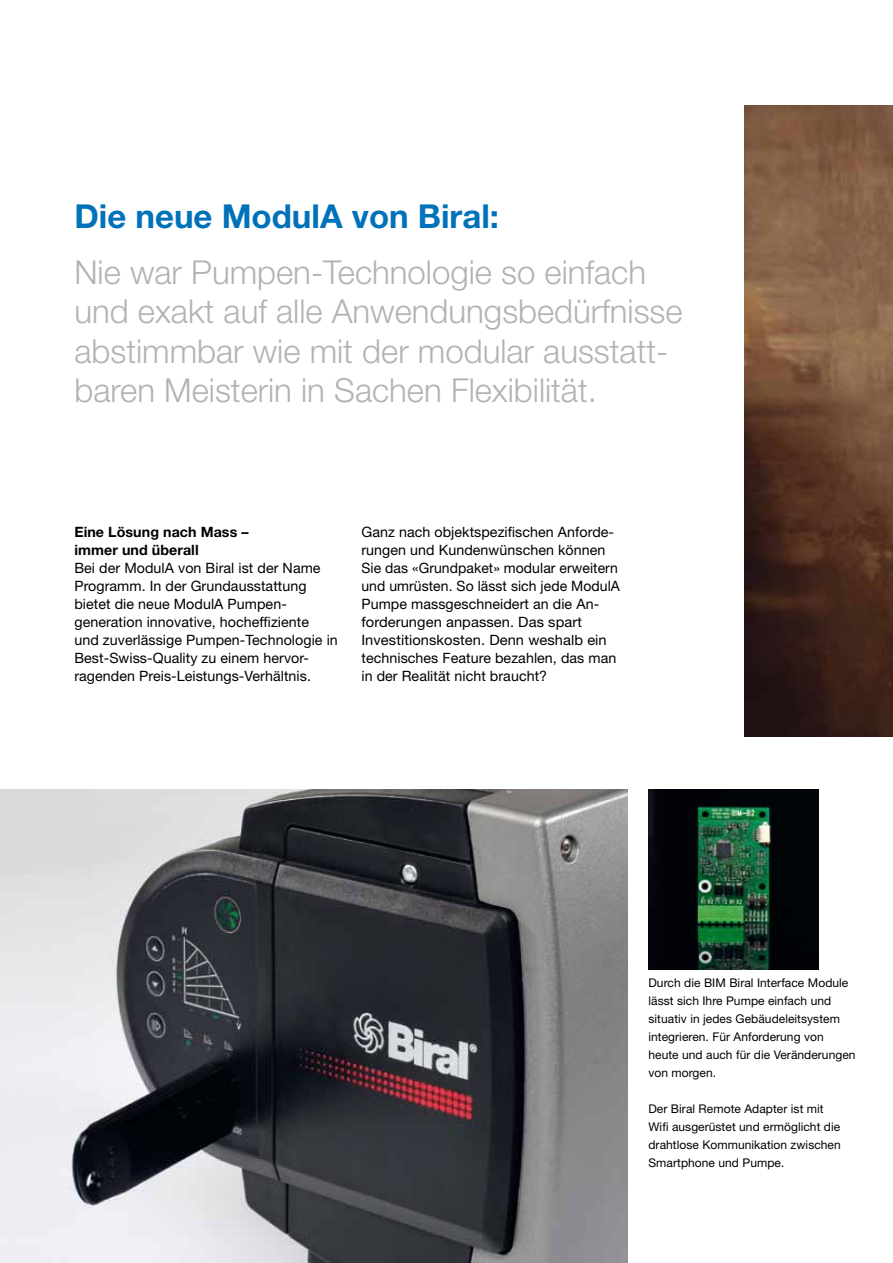
<style>
.page{position:relative;width:893px;height:1263px;background:#fff}
.page>*{position:absolute;margin:0;border:0;box-sizing:border-box;transform-origin:0 0}
.t1{font:300 33px/39.6px "Helvetica Neue LT Std";color:#b1b3b4}
.t2{font:700 33px "Helvetica Neue LT Std";color:#0072ba}
.t3{font:14.25px/18px "Helvetica Neue LT Std";letter-spacing:.005em;color:#000}
.t4{font:700 14.25px/18px "Helvetica Neue LT Std";letter-spacing:.005em;color:#000}
.t5{font:12px/18px "Helvetica Neue LT Std";letter-spacing:.005em;color:#000}
</style>
<div class="page">
<img style="left:744px;top:105px;width:149px;height:632px">
<img style="left:0;top:789px;width:627px;height:474px">
<img style="left:648px;top:789px;width:171px;height:180px">
<h1 class="t2" style="left:74px;top:195px;width:426px">Die neue ModulA von Biral:</h1>
<h1 class="t1" style="left:74px;top:251px;width:610px">Nie war Pumpen-Technologie so einfach und exakt auf alle Anwendungsbedürfnisse abstimmbar wie mit der modular ausstatt&shy;baren Meisterin in Sachen Flexibilität.</h1>
<p class="t4" style="left:74px;top:523px;width:176px">Eine Lösung nach Mass – immer und überall</p>
<p class="t3" style="left:74px;top:559px;width:265px">Bei der ModulA von Biral ist der Name Programm. In der Grundausstattung bietet die neue ModulA Pumpen&shy;generation innovative, hocheffiziente<br>und zuverlässige Pumpen-Technologie in Best-Swiss-Quality zu einem hervor&shy;ragenden Preis-Leistungs-Verhältnis.</p>
<p class="t3" style="left:361px;top:523px;width:260px">Ganz nach objektspezifischen Anforde&shy;rungen und Kundenwünschen können Sie das «Grundpaket» modular erweitern und umrüsten. So lässt sich jede ModulA Pumpe massgeschneidert an die An&shy;forderungen anpassen. Das spart Investitionskosten. Denn weshalb ein technisches Feature bezahlen, das man in der Realität nicht braucht?</p>
<p class="t5" style="left:648px;top:974px;width:209px">Durch die BIM Biral Interface Module lässt sich Ihre Pumpe einfach und situativ in jedes Gebäudeleitsystem integrieren. Für Anforderung von heute und auch für die Veränderungen von morgen.</p>
<p class="t5" style="left:648px;top:1100px;width:194px">Der Biral Remote Adapter ist mit<br>Wifi ausgerüstet und ermöglicht die drahtlose Kommunikation zwischen<br>Smartphone und Pumpe.</p>
</div>
